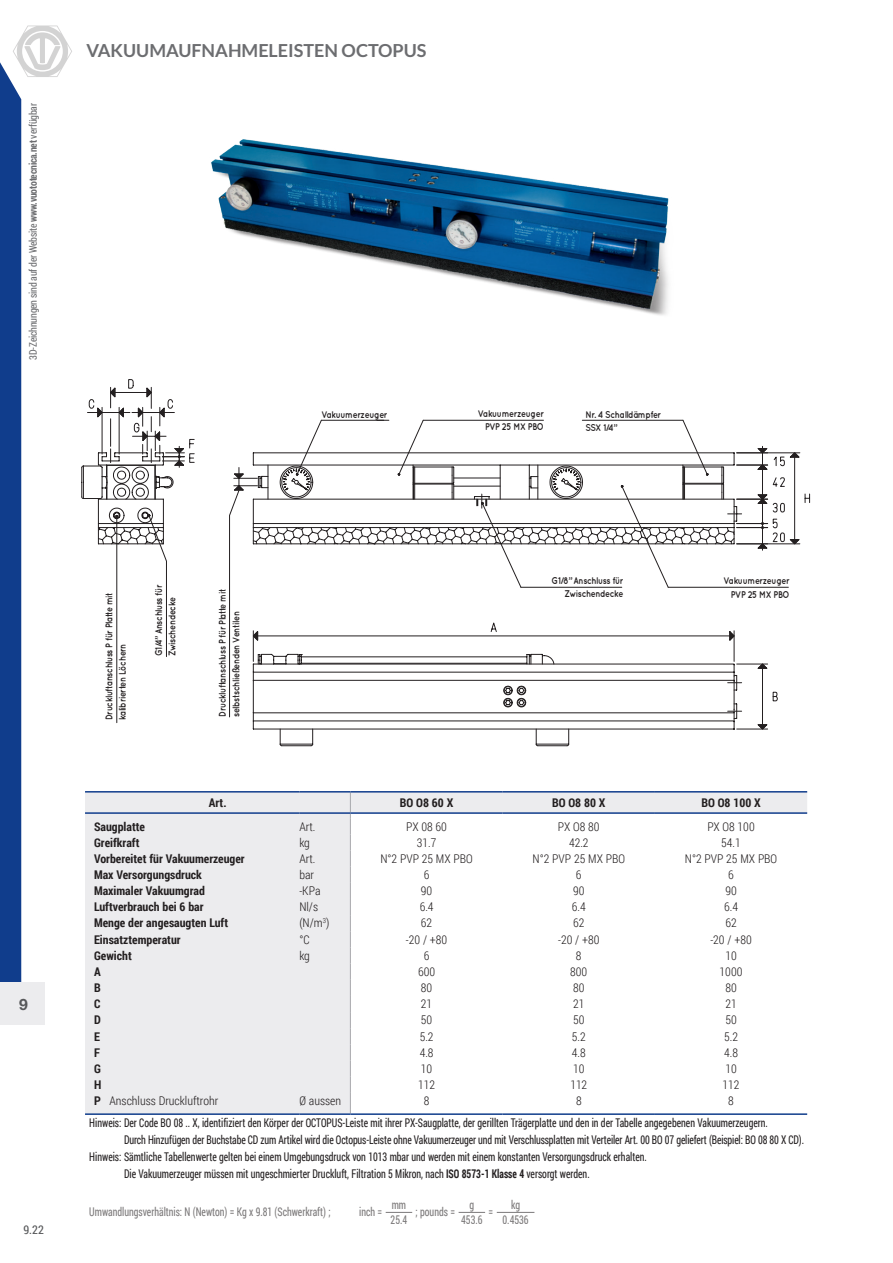
<style>
.page{position:relative;width:893px;height:1263px;background:#fff}
.page>*{position:absolute;margin:0;border:0;box-sizing:border-box;transform-origin:0 0}
.t1{font:700 18px "Lato";color:#6c6d70}
.t2{font:700 15.75px "Helvetica Neue LT Std";color:#57585a}
.t3{font:12px "Roboto Condensed";color:#231f20;scale:.81 1}
.t4{font:300 12px/16.2px "Roboto Condensed";color:#231f20}
.t5{font:700 12px "Roboto Condensed";color:#231f20}
.t6{font:12px "Roboto Condensed";color:#57585a}
.t7{font:10.5px "Roboto Condensed";letter-spacing:-.02em;color:#6c6d70;scale:.94 1}
.t8{font:700 9.75px/13.5px "Quicksand";letter-spacing:-.04em;color:#231f20;scale:.85 1}
.s1{font-weight:700}
</style>
<div class="page">
<img style="left:211px;top:139px;width:458px;height:176px">
<div style="left:0;top:982px;width:45px;height:43px;background:#ececee"></div>
<svg style="left:0;top:25px;width:72px;height:957px"></svg>
<div style="left:85px;top:792px;width:265px;height:321px;background:#ececee"></div>
<svg style="left:350px;top:792px;width:457px;height:321px"></svg>
<hr style="left:85px;top:791px;width:214px;height:1px;background:#103d8c">
<hr style="left:299px;top:791px;width:51px;height:1px;background:#103d8c">
<hr style="left:350px;top:791px;width:153px;height:1px;background:#103d8c">
<hr style="left:85px;top:812px;width:214px;height:2px;background:#103d8c">
<hr style="left:299px;top:812px;width:51px;height:2px;background:#103d8c">
<hr style="left:350px;top:812px;width:153px;height:2px;background:#103d8c">
<hr style="left:85px;top:1113px;width:214px;height:2px;background:#103d8c">
<hr style="left:299px;top:1113px;width:51px;height:2px;background:#103d8c">
<hr style="left:350px;top:1113px;width:153px;height:2px;background:#103d8c">
<hr style="left:503px;top:1113px;width:152px;height:2px;background:#103d8c">
<hr style="left:655px;top:1113px;width:152px;height:2px;background:#103d8c">
<hr style="left:503px;top:791px;width:152px;height:1px;background:#103d8c">
<hr style="left:655px;top:791px;width:152px;height:1px;background:#103d8c">
<hr style="left:503px;top:812px;width:152px;height:2px;background:#103d8c">
<hr style="left:655px;top:812px;width:152px;height:2px;background:#103d8c">
<svg style="left:386px;top:1212px;width:26px;height:1px"></svg>
<svg style="left:459px;top:1212px;width:26px;height:1px"></svg>
<hr style="left:497px;top:1212px;width:37px;height:1px;background:#231f20">
<svg style="left:81px;top:379px;width:729px;height:367px"></svg>
<p class="t7" style="left:26px;top:360px;width:274px;rotate:-90deg">3D-Zeichnungen sind auf der Website <span class="s1">www.vuototecnica.net</span> verfügbar</p>
<h1 class="t1" style="left:87px;top:40px;width:341px">VAKUUMAUFNAHMELEISTEN OCTOPUS</h1>
<p class="t8" style="left:478px;top:406px;width:79px;text-align:right">Vakuumerzeuger<br>PVP 25 MX PBO</p>
<p class="t8" style="left:321px;top:407px;width:79px">Vakuumerzeuger</p>
<p class="t8" style="left:585px;top:407px;width:91px">Nr. 4 Schalldämpfer<br>SSX 1/4”</p>
<h2 class="t2" style="left:19px;top:995px;width:10px">9</h2>
<p class="t6" style="left:23px;top:1221px;width:22px">9.22</p>
<p class="t8" style="left:102px;top:720px;width:152px;rotate:-90deg">Druckluftanschluss P für Platte mit kalibrierten Löchern</p>
<p class="t8" style="left:152px;top:656px;width:85px;rotate:-90deg">G1/4” Anschluss für<br>Zwischendecke</p>
<p class="t8" style="left:215px;top:717px;width:152px;rotate:-90deg">Druckluftanschluss P für Platte mit selbstschließenden Ventilen</p>
<p class="t8" style="left:552px;top:573px;width:86px;text-align:right">G1/8” Anschluss für<br>Zwischendecke</p>
<p class="t8" style="left:724px;top:574px;width:79px;text-align:right">Vakuumerzeuger<br>PVP 25 MX PBO</p>
<p class="t5" style="left:400px;top:794px;width:55px">BO O8 60 X</p>
<p class="t5" style="left:552px;top:794px;width:55px">BO O8 80 X</p>
<p class="t5" style="left:701px;top:794px;width:61px">BO O8 100 X</p>
<p class="t4" style="left:406px;top:818px;width:42px">PX 08 60</p>
<p class="t4" style="left:558px;top:818px;width:43px">PX O8 80</p>
<p class="t4" style="left:707px;top:818px;width:49px">PX O8 100</p>
<p class="t4" style="left:417px;top:834px;width:21px">31.7</p>
<p class="t4" style="left:569px;top:834px;width:21px">42.2</p>
<p class="t4" style="left:721px;top:834px;width:21px">54.1</p>
<p class="t4" style="left:380px;top:850px;width:94px">N°2 PVP 25 MX PBO</p>
<p class="t4" style="left:533px;top:850px;width:94px">N°2 PVP 25 MX PBO</p>
<p class="t4" style="left:685px;top:850px;width:94px">N°2 PVP 25 MX PBO</p>
<p class="t4" style="left:424px;top:866px;width:7px">6</p>
<p class="t4" style="left:576px;top:866px;width:7px">6</p>
<p class="t4" style="left:728px;top:866px;width:7px">6</p>
<p class="t4" style="left:421px;top:882px;width:13px">90</p>
<p class="t4" style="left:573px;top:882px;width:13px">90</p>
<p class="t4" style="left:725px;top:882px;width:13px">90</p>
<p class="t4" style="left:420px;top:898px;width:15px">6.4</p>
<p class="t4" style="left:572px;top:898px;width:15px">6.4</p>
<p class="t4" style="left:724px;top:898px;width:15px">6.4</p>
<p class="t4" style="left:421px;top:915px;width:13px">62</p>
<p class="t4" style="left:573px;top:915px;width:13px">62</p>
<p class="t4" style="left:725px;top:915px;width:13px">62</p>
<p class="t4" style="left:406px;top:931px;width:43px">-20 / +80</p>
<p class="t4" style="left:558px;top:931px;width:43px">-20 / +80</p>
<p class="t4" style="left:710px;top:931px;width:43px">-20 / +80</p>
<p class="t4" style="left:424px;top:947px;width:7px">6</p>
<p class="t4" style="left:576px;top:947px;width:7px">8</p>
<p class="t4" style="left:725px;top:947px;width:13px">10</p>
<p class="t4" style="left:418px;top:963px;width:19px">600</p>
<p class="t4" style="left:570px;top:963px;width:19px">800</p>
<p class="t4" style="left:720px;top:963px;width:24px">1000</p>
<p class="t4" style="left:421px;top:979px;width:13px">80</p>
<p class="t4" style="left:573px;top:979px;width:13px">80</p>
<p class="t4" style="left:725px;top:979px;width:13px">80</p>
<p class="t4" style="left:421px;top:995px;width:13px">21</p>
<p class="t4" style="left:573px;top:995px;width:13px">21</p>
<p class="t4" style="left:725px;top:995px;width:13px">21</p>
<p class="t4" style="left:421px;top:1011px;width:13px">50</p>
<p class="t4" style="left:573px;top:1011px;width:13px">50</p>
<p class="t4" style="left:725px;top:1011px;width:13px">50</p>
<p class="t4" style="left:420px;top:1028px;width:15px">5.2</p>
<p class="t4" style="left:572px;top:1028px;width:15px">5.2</p>
<p class="t4" style="left:724px;top:1028px;width:15px">5.2</p>
<p class="t4" style="left:420px;top:1044px;width:15px">4.8</p>
<p class="t4" style="left:572px;top:1044px;width:15px">4.8</p>
<p class="t4" style="left:724px;top:1044px;width:15px">4.8</p>
<p class="t4" style="left:421px;top:1060px;width:13px">10</p>
<p class="t4" style="left:573px;top:1060px;width:13px">10</p>
<p class="t4" style="left:725px;top:1060px;width:13px">10</p>
<p class="t4" style="left:418px;top:1076px;width:18px">112</p>
<p class="t4" style="left:570px;top:1076px;width:18px">112</p>
<p class="t4" style="left:723px;top:1076px;width:18px">112</p>
<p class="t4" style="left:424px;top:1092px;width:7px">8</p>
<p class="t4" style="left:576px;top:1092px;width:7px">8</p>
<p class="t4" style="left:728px;top:1092px;width:7px">8</p>
<p class="t5" style="left:209px;top:794px;width:19px">Art.</p>
<p class="t5" style="left:94px;top:818px;width:53px">Saugplatte</p>
<p class="t4" style="left:299px;top:818px;width:18px">Art.</p>
<p class="t5" style="left:94px;top:834px;width:47px">Greifkraft</p>
<p class="t4" style="left:299px;top:834px;width:12px">kg</p>
<p class="t5" style="left:94px;top:850px;width:152px">Vorbereitet für Vakuumerzeuger</p>
<p class="t4" style="left:299px;top:850px;width:18px">Art.</p>
<p class="t5" style="left:94px;top:866px;width:109px">Max Versorgungsdruck</p>
<p class="t4" style="left:299px;top:866px;width:16px">bar</p>
<p class="t5" style="left:94px;top:882px;width:112px">Maximaler Vakuumgrad</p>
<p class="t4" style="left:299px;top:882px;width:23px">-KPa</p>
<p class="t5" style="left:94px;top:898px;width:111px">Luftverbrauch bei 6 bar</p>
<p class="t4" style="left:299px;top:898px;width:20px">Nl/s</p>
<p class="t5" style="left:94px;top:915px;width:136px">Menge der angesaugten Luft</p>
<p class="t4" style="left:299px;top:915px;width:32px">(N/m<sup>3</sup>)</p>
<p class="t5" style="left:94px;top:931px;width:88px">Einsatztemperatur</p>
<p class="t4" style="left:299px;top:931px;width:12px">°C</p>
<p class="t5" style="left:94px;top:947px;width:39px">Gewicht</p>
<p class="t4" style="left:299px;top:947px;width:12px">kg</p>
<p class="t4" style="left:94px;top:963px;width:126px"><span class="s1">A<br>B<br>C<br>D<br>E<br>F<br>G<br>H<br>P</span> Anschluss Druckluftrohr</p>
<p class="t4" style="left:299px;top:1092px;width:43px">Ø aussen</p>
<p class="t3" style="left:89px;top:1114px;width:839px">Hinweis: Der Code BO 08 .. X, identifiziert den Körper der OCTOPUS-Leiste mit ihrer PX-Saugplatte, der gerillten Trägerplatte und den in der Tabelle angegebenen Vakuumerzeugern.</p>
<p class="t3" style="left:124px;top:1131px;width:841px">Durch Hinzufügen der Buchstabe CD zum Artikel wird die Octopus-Leiste ohne Vakuumerzeuger und mit Verschlussplatten mit Verteiler Art. 00 BO 07 geliefert (Beispiel: BO 08 80 X CD).</p>
<p class="t3" style="left:89px;top:1148px;width:690px">Hinweis: Sämtliche Tabellenwerte gelten bei einem Umgebungsdruck von 1013 mbar und werden mit einem konstanten Versorgungsdruck erhalten.</p>
<p class="t3" style="left:124px;top:1165px;width:576px">Die Vakuumerzeuger müssen mit ungeschmierter Druckluft, Filtration 5 Mikron, nach <span class="s1">ISO 8573-1 Klasse 4</span> versorgt werden.</p>
<p class="t3" style="left:89px;top:1203px;width:299px">Umwandlungsverhältnis: N (Newton) = Kg x 9.81 (Schwerkraft) ;</p>
<p class="t3" style="left:359px;top:1203px;width:30px">inch =</p>
<p class="t3" style="left:511px;top:1196px;width:13px">kg</p>
<p class="t3" style="left:392px;top:1196px;width:19px">mm</p>
<p class="t3" style="left:469px;top:1196px;width:7px">g</p>
<p class="t3" style="left:416px;top:1203px;width:50px">; pounds =</p>
<p class="t3" style="left:489px;top:1203px;width:7px">=</p>
<p class="t3" style="left:391px;top:1211px;width:22px">25.4</p>
<p class="t3" style="left:461px;top:1211px;width:28px">453.6</p>
<p class="t3" style="left:503px;top:1211px;width:34px">0.4536</p>
</div>
